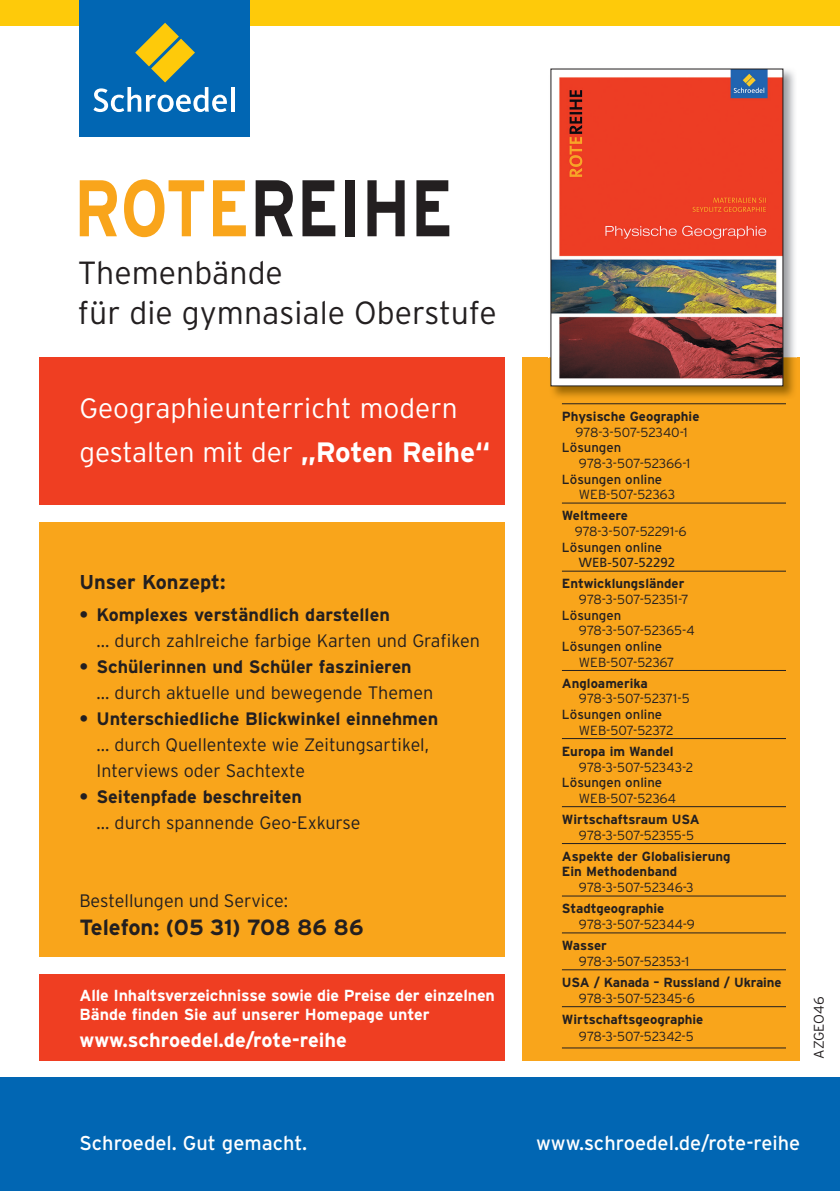
<style>
.page{position:relative;width:840px;height:1191px;background:#fff}
.page>*{position:absolute;margin:0;border:0;box-sizing:border-box;transform-origin:0 0}
.t1{font:700 80px "Interstate";color:#231f20;scale:.82 1}
.t2{font:300 32px/40px "Interstate";color:#231f20}
.t3{font:300 28px/44px "Interstate";letter-spacing:-.005em;color:#fff}
.t4{font:700 22px "Interstate";color:#231f20}
.t5{font:20px "Interstate";color:#fff}
.t6{font:700 20px "Interstate";color:#fff}
.t7{font:700 20px "Interstate";color:#231f20}
.t8{font:300 18px/26px "Interstate";color:#231f20}
.t9{font:700 18px "Interstate";color:#231f20}
.t10{font:700 16px/19px "Interstate";letter-spacing:-.01em;color:#fff}
.t11{font:300 14px "Interstate";color:#231f20}
.t12{font:300 13.2px "Interstate";letter-spacing:-.015em;color:#231f20}
.t13{font:700 13.2px/15.6px "Interstate";color:#231f20}
.t14{font:13.2px "Interstate";color:#231f20}
.t15{font:13.2px "Frutiger LT Std";color:#231f20}
.s1{color:#f9a51b}
.s2{font-weight:700}
</style>
<div class="page">
<div style="left:0;top:0;width:839px;height:26px;background:#feca0a"></div>
<div style="left:79px;top:0;width:170px;height:136px;background:#0166b3"></div>
<hr style="left:231px;top:87px;width:3px;height:25px;background:#fff">
<svg style="left:93px;top:23px;width:134px;height:89px"></svg>
<div style="left:40px;top:357px;width:465px;height:148px;background:#ef3e22"></div>
<div style="left:522px;top:357px;width:277px;height:703px;background:#f9a51b"></div>
<div style="left:40px;top:522px;width:465px;height:434px;background:#f9a51b"></div>
<div style="left:0;top:1077px;width:839px;height:114px;background:#0166b3"></div>
<hr style="left:561px;top:403px;width:260px;height:1px;background:#231f20">
<hr style="left:561px;top:503px;width:260px;height:1px;background:#231f20">
<hr style="left:561px;top:571px;width:260px;height:1px;background:#231f20">
<hr style="left:561px;top:670px;width:260px;height:1px;background:#231f20">
<hr style="left:561px;top:738px;width:260px;height:1px;background:#231f20">
<hr style="left:561px;top:806px;width:260px;height:1px;background:#231f20">
<hr style="left:561px;top:843px;width:260px;height:1px;background:#231f20">
<hr style="left:561px;top:895px;width:260px;height:1px;background:#231f20">
<hr style="left:561px;top:932px;width:260px;height:1px;background:#231f20">
<hr style="left:561px;top:969px;width:260px;height:1px;background:#231f20">
<hr style="left:561px;top:1006px;width:260px;height:1px;background:#231f20">
<hr style="left:561px;top:1047px;width:260px;height:1px;background:#231f20">
<div style="left:40px;top:973px;width:465px;height:87px;background:#ef3e22"></div>
<div style="left:785px;top:399px;width:14px;height:655px;background:#f9a51b"></div>
<img style="left:548px;top:68px;width:248px;height:330px">
<img style="left:552px;top:71px;width:228px;height:313px">
<div style="left:799px;top:352px;width:40px;height:720px;background:#fff"></div>
<h1 class="t1" style="left:74px;top:159px;width:464px"><span class="s1">ROTE</span>REIHE</h1>
<h2 class="t2" style="left:78px;top:252px;width:420px">Themenbände<br>für die gymnasiale Oberstufe</h2>
<h3 class="t3" style="left:79px;top:386px;width:412px">Geographieunterricht modern gestalten mit der <span class="s2">„Roten Reihe“</span></h3>
<h3 class="t7" style="left:79px;top:569px;width:147px">Unser Konzept:</h3>
<h3 class="t9" style="left:79px;top:603px;width:312px">• Komplexes verständlich darstellen</h3>
<h3 class="t8" style="left:96px;top:627px;width:385px">... durch zahlreiche farbige Karten und Grafiken</h3>
<h3 class="t9" style="left:79px;top:655px;width:333px">• Schülerinnen und Schüler faszinieren</h3>
<h3 class="t8" style="left:96px;top:679px;width:338px">... durch aktuelle und bewegende Themen</h3>
<h3 class="t9" style="left:79px;top:707px;width:360px">• Unterschiedliche Blickwinkel einnehmen</h3>
<h3 class="t8" style="left:96px;top:731px;width:334px">... durch Quellentexte wie Zeitungsartikel,<br>Interviews oder Sachtexte</h3>
<h3 class="t9" style="left:79px;top:785px;width:224px">• Seitenpfade beschreiten</h3>
<h3 class="t8" style="left:96px;top:809px;width:265px">... durch spannende Geo-Exkurse</h3>
<h3 class="t8" style="left:79px;top:887px;width:210px">Bestellungen und Service:</h3>
<h3 class="t4" style="left:79px;top:913px;width:285px">Telefon: (05 31) 708 86 86</h3>
<p class="t10" style="left:79px;top:985px;width:416px">Alle Inhaltsverzeichnisse sowie die Preise der einzelnen<br>Bände finden Sie auf unserer Homepage unter</p>
<h3 class="t6" style="left:79px;top:1028px;width:269px">www.schroedel.de/rote-reihe</h3>
<p class="t13" style="left:561px;top:408px;width:139px">Physische Geographie</p>
<p class="t12" style="left:575px;top:424px;width:114px">978-3-507-52340-1</p>
<p class="t14" style="left:561px;top:439px;width:61px">Lösungen</p>
<p class="t12" style="left:578px;top:455px;width:113px">978-3-507-52366-1</p>
<p class="t14" style="left:561px;top:471px;width:102px">Lösungen online</p>
<p class="t12" style="left:578px;top:486px;width:98px">WEB-507-52363</p>
<p class="t13" style="left:561px;top:508px;width:68px">Weltmeere</p>
<p class="t12" style="left:574px;top:523px;width:113px">978-3-507-52291-6</p>
<p class="t14" style="left:561px;top:539px;width:102px">Lösungen online</p>
<p class="t15" style="left:578px;top:555px;width:98px">WEB-507-52292</p>
<p class="t13" style="left:561px;top:576px;width:124px">Entwicklungsländer</p>
<p class="t12" style="left:578px;top:591px;width:111px">978-3-507-52351-7</p>
<p class="t14" style="left:561px;top:607px;width:61px">Lösungen</p>
<p class="t12" style="left:578px;top:622px;width:117px">978-3-507-52365-4</p>
<p class="t14" style="left:561px;top:638px;width:102px">Lösungen online</p>
<p class="t12" style="left:578px;top:654px;width:97px">WEB-507-52367</p>
<p class="t13" style="left:561px;top:675px;width:87px">Angloamerika</p>
<p class="t12" style="left:578px;top:690px;width:112px">978-3-507-52371-5</p>
<p class="t14" style="left:561px;top:706px;width:102px">Lösungen online</p>
<p class="t12" style="left:578px;top:722px;width:96px">WEB-507-52372</p>
<p class="t13" style="left:561px;top:743px;width:113px">Europa im Wandel</p>
<p class="t12" style="left:578px;top:759px;width:116px">978-3-507-52343-2</p>
<p class="t14" style="left:561px;top:774px;width:102px">Lösungen online</p>
<p class="t12" style="left:578px;top:790px;width:98px">WEB-507-52364</p>
<p class="t13" style="left:561px;top:811px;width:139px">Wirtschaftsraum USA</p>
<p class="t12" style="left:578px;top:827px;width:116px">978-3-507-52355-5</p>
<p class="t13" style="left:561px;top:848px;width:170px">Aspekte der Globalisierung<br>Ein Methodenband</p>
<p class="t12" style="left:578px;top:879px;width:116px">978-3-507-52346-3</p>
<p class="t13" style="left:561px;top:900px;width:104px">Stadtgeographie</p>
<p class="t12" style="left:578px;top:916px;width:118px">978-3-507-52344-9</p>
<p class="t13" style="left:561px;top:937px;width:46px">Wasser</p>
<p class="t12" style="left:578px;top:953px;width:112px">978-3-507-52353-1</p>
<p class="t13" style="left:561px;top:974px;width:221px">USA / Kanada – Russland / Ukraine</p>
<p class="t12" style="left:578px;top:990px;width:117px">978-3-507-52345-6</p>
<p class="t13" style="left:561px;top:1011px;width:143px">Wirtschaftsgeographie</p>
<p class="t12" style="left:578px;top:1028px;width:116px">978-3-507-52342-5</p>
<p class="t11" style="left:810px;top:1059px;width:64px;rotate:-90deg">AZGEO46</p>
<h3 class="t5" style="left:79px;top:1131px;width:229px">Schroedel. Gut gemacht.</h3>
<h3 class="t5" style="left:535px;top:1131px;width:265px">www.schroedel.de/rote-reihe</h3>
</div>
